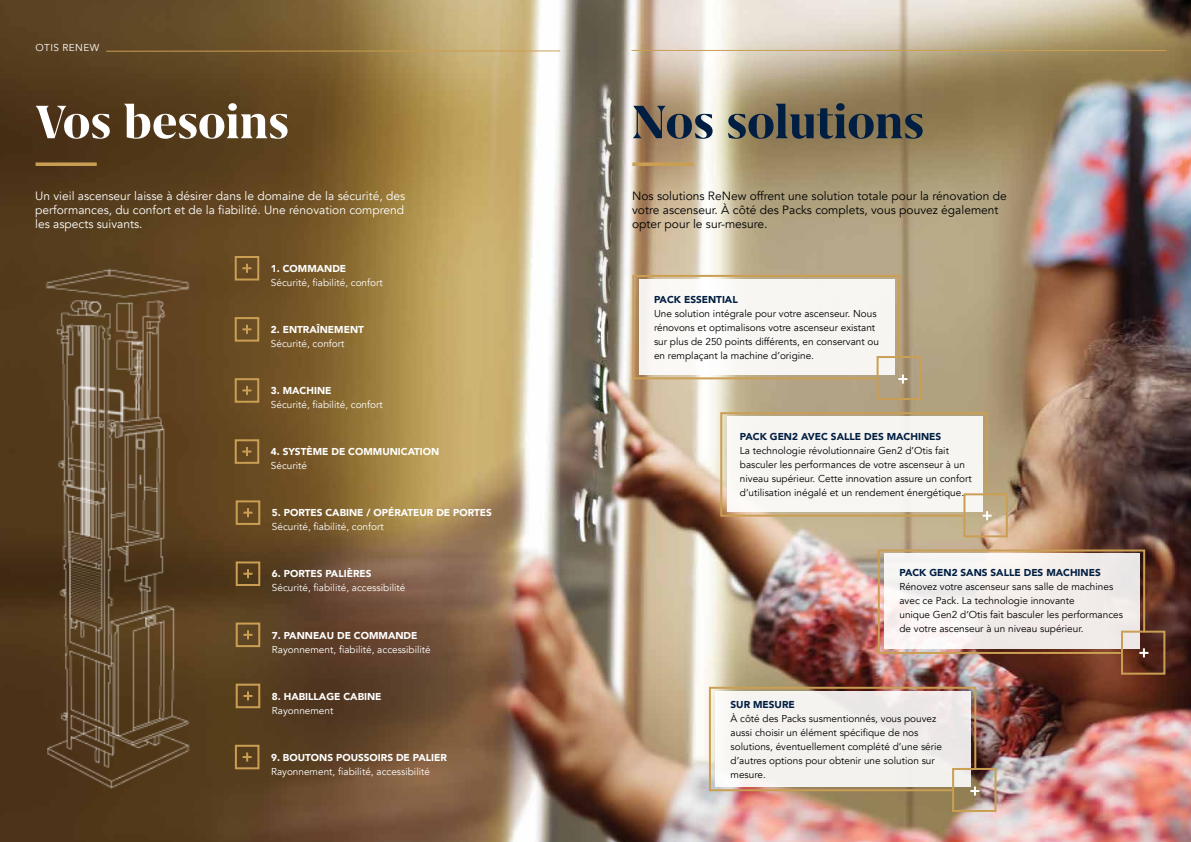
<style>
.page{position:relative;width:1191px;height:842px;background:#fff}
.page>*{position:absolute;margin:0;border:0;box-sizing:border-box;transform-origin:0 0}
.t1{font:700 54px "Grifo M";color:#001e42}
.t2{font:700 54px "Grifo M";color:#fff}
.t3{font:12px/14px "Avenir";color:#000}
.t4{font:12px/14px "Avenir";color:#fff;text-align:justify}
.t5{font:10px/14px "Avenir";color:#000}
.t6{font:10px "Avenir";color:#fff}
.t7{font:900 10px "Avenir";color:#fff}
.t8{font:900 10px "Avenir";color:#001e42}
.t9{font:10px "Avenir";letter-spacing:.04em;color:#fff}
</style>
<div class="page">
<img style="left:0;top:0;width:1191px;height:842px">
<svg style="left:632px;top:162px;width:61px;height:4px"></svg>
<svg style="left:631px;top:274px;width:276px;height:110px"></svg>
<div style="left:876px;top:356px;width:45px;height:44px;border:2px solid #cb9f53"></div>
<svg style="left:719px;top:411px;width:272px;height:109px"></svg>
<div style="left:963px;top:493px;width:44px;height:44px;border:2px solid #cb9f53"></div>
<svg style="left:876px;top:548px;width:272px;height:109px"></svg>
<div style="left:1121px;top:631px;width:44px;height:44px;border:2px solid #cb9f53"></div>
<svg style="left:708px;top:686px;width:271px;height:109px"></svg>
<div style="left:952px;top:768px;width:44px;height:44px;border:2px solid #cb9f53"></div>
<hr style="left:631px;top:50px;width:535px;height:1px;background:#cb9f53">
<div style="left:235px;top:256px;width:24px;height:25px;border:2px solid #cb9f53"></div>
<div style="left:235px;top:317px;width:24px;height:25px;border:2px solid #cb9f53"></div>
<div style="left:235px;top:378px;width:24px;height:25px;border:2px solid #cb9f53"></div>
<div style="left:235px;top:439px;width:24px;height:25px;border:2px solid #cb9f53"></div>
<div style="left:236px;top:500px;width:24px;height:25px;border:2px solid #cb9f53"></div>
<div style="left:236px;top:561px;width:24px;height:25px;border:2px solid #cb9f53"></div>
<div style="left:236px;top:623px;width:24px;height:24px;border:2px solid #cb9f53"></div>
<div style="left:236px;top:684px;width:24px;height:24px;border:2px solid #cb9f53"></div>
<div style="left:235px;top:745px;width:24px;height:24px;border:2px solid #cb9f53"></div>
<svg style="left:36px;top:162px;width:61px;height:4px"></svg>
<hr style="left:106px;top:51px;width:454px;height:1px;background:#cb9f53">
<img style="left:34px;top:246px;width:221px;height:545px">
<p class="t9" style="left:36px;top:41px;width:65px">OTIS RENEW</p>
<h1 class="t2" style="left:35px;top:94px;width:255px">Vos besoins</h1>
<p class="t4" style="left:35px;top:189px;width:371px">Un vieil ascenseur laisse à désirer dans le domaine de la sécurité, des performances, du confort et de la fiabilité. Une rénovation comprend les aspects suivants.</p>
<p class="t7" style="left:271px;top:260px;width:77px">1. COMMANDE</p>
<p class="t6" style="left:271px;top:277px;width:113px">Sécurité, fiabilité, confort</p>
<p class="t7" style="left:271px;top:321px;width:94px">2. ENTRAÎNEMENT</p>
<p class="t6" style="left:271px;top:338px;width:75px">Sécurité, confort</p>
<p class="t7" style="left:271px;top:382px;width:62px">3. MACHINE</p>
<p class="t6" style="left:271px;top:399px;width:113px">Sécurité, fiabilité, confort</p>
<p class="t7" style="left:271px;top:443px;width:170px">4. SYSTÈME DE COMMUNICATION</p>
<p class="t6" style="left:271px;top:460px;width:38px">Sécurité</p>
<p class="t7" style="left:272px;top:504px;width:221px">5. PORTES CABINE / OPÉRATEUR DE PORTES</p>
<p class="t6" style="left:272px;top:521px;width:113px">Sécurité, fiabilité, confort</p>
<p class="t7" style="left:272px;top:565px;width:101px">6. PORTES PALIÈRES</p>
<p class="t6" style="left:272px;top:582px;width:135px">Sécurité, fiabilité, accessibilité</p>
<p class="t7" style="left:272px;top:626px;width:147px">7. PANNEAU DE COMMANDE</p>
<p class="t6" style="left:272px;top:643px;width:160px">Rayonnement, fiabilité, accessibilité</p>
<p class="t7" style="left:272px;top:688px;width:111px">8. HABILLAGE CABINE</p>
<p class="t6" style="left:272px;top:704px;width:63px">Rayonnement</p>
<p class="t7" style="left:271px;top:749px;width:177px">9. BOUTONS POUSSOIRS DE PALIER</p>
<p class="t6" style="left:271px;top:765px;width:160px">Rayonnement, fiabilité, accessibilité</p>
<h1 class="t1" style="left:632px;top:94px;width:293px">Nos solutions</h1>
<p class="t3" style="left:632px;top:189px;width:376px">Nos solutions ReNew offrent une solution totale pour la rénovation de votre ascenseur. À côté des Packs complets, vous pouvez également opter pour le sur-mesure.</p>
<p class="t8" style="left:654px;top:290px;width:85px">PACK ESSENTIAL</p>
<p class="t5" style="left:654px;top:306px;width:227px">Une solution intégrale pour votre ascenseur. Nous rénovons et optimalisons votre ascenseur existant sur plus de 250 points différents, en conservant ou en remplaçant la machine d’origine.</p>
<p class="t8" style="left:740px;top:428px;width:203px">PACK GEN2 AVEC SALLE DES MACHINES</p>
<p class="t5" style="left:740px;top:443px;width:233px">La technologie révolutionnaire Gen2 d’Otis fait basculer les performances de votre ascenseur à un niveau supérieur. Cette innovation assure un confort d’utilisation inégalé et un rendement énergétique.</p>
<p class="t8" style="left:899px;top:564px;width:203px">PACK GEN2 SANS SALLE DES MACHINES</p>
<p class="t5" style="left:899px;top:580px;width:225px">Rénovez votre ascenseur sans salle de machines avec ce Pack. La technologie innovante<br>unique Gen2 d’Otis fait basculer les performances de votre ascenseur à un niveau supérieur.</p>
<p class="t8" style="left:730px;top:696px;width:66px">SUR MESURE</p>
<p class="t5" style="left:730px;top:712px;width:213px">À côté des Packs susmentionnés, vous pouvez aussi choisir un élément spécifique de nos solutions, éventuellement complété d’une série d’autres options pour obtenir une solution sur mesure.</p>
</div>
